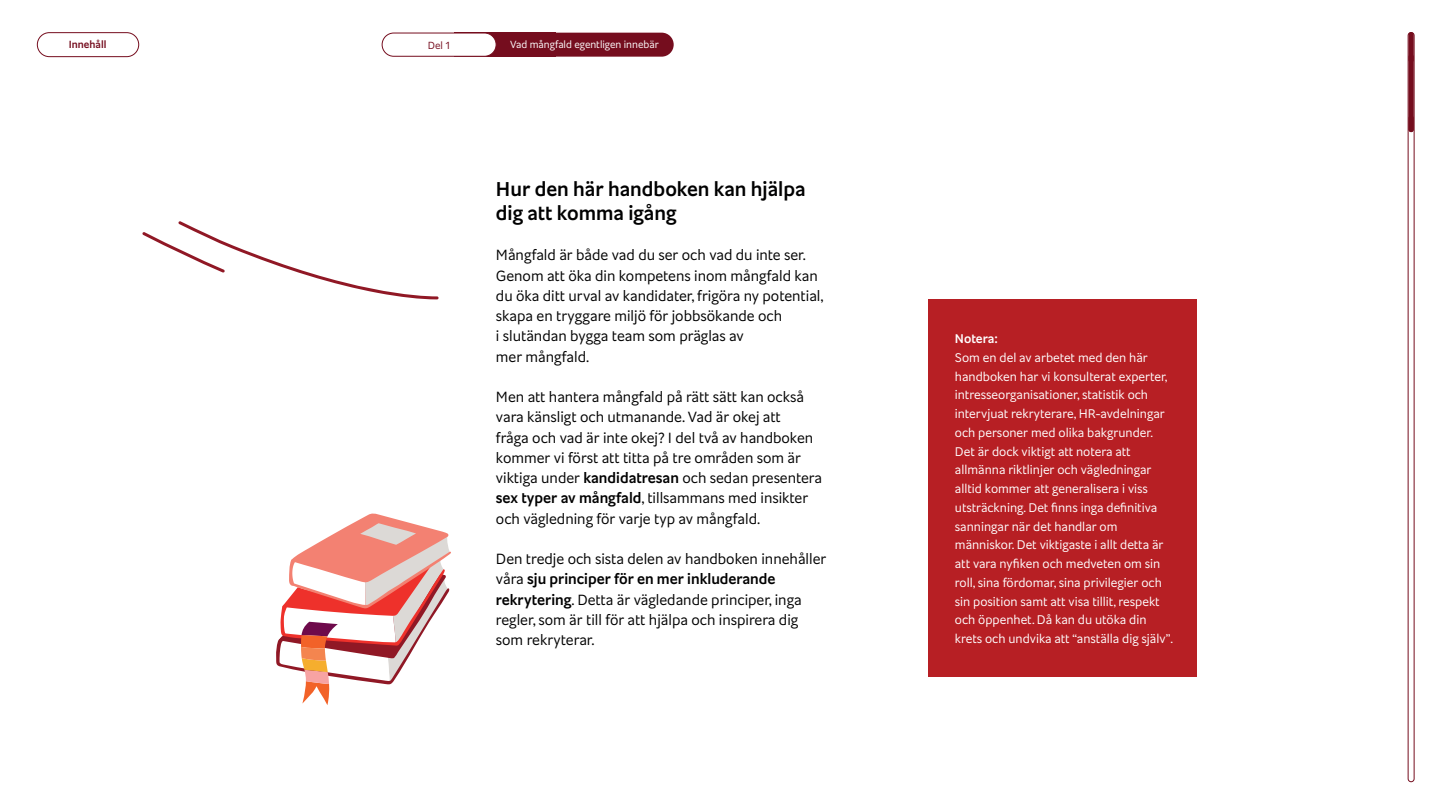
<style>
.page{position:relative;width:1440px;height:810px;background:#fff}
.page>*{position:absolute;margin:0;border:0;box-sizing:border-box;transform-origin:0 0}
.t1{font:500 20.25px/24.3px "Blocket Sans";color:#000001}
.t2{font:15px/20.2px "Blocket Sans";color:#000001}
.t3{font:12.75px/18.8px "Blocket Sans";color:#fff}
.t4{font:500 12.75px "Blocket Sans";color:#fff}
.t5{font:10.5px "Blocket Sans";color:#fff}
.t6{font:500 10.5px "Blocket Sans";color:#750d1e}
.t7{font:10.5px "Blocket Sans";color:#750d1e}
.s1{font-weight:500}
</style>
<div class="page">
<div style="left:929px;top:299px;width:268px;height:378px;background:#b71f24"></div>
<svg style="left:142px;top:221px;width:297px;height:78px"></svg>
<svg style="left:276px;top:513px;width:175px;height:192px"></svg>
<div style="left:37px;top:32px;width:102px;height:25px;border:1px solid #750d1e;border-radius:12px"></div>
<div style="left:1408px;top:32px;width:6px;height:750px;border:1px solid #750d1e;border-radius:3px"></div>
<div style="left:454px;top:33px;width:102px;height:24px;background:#750d1e"></div>
<div style="left:496px;top:33px;width:178px;height:24px;background:#750d1e;border-radius:12px"></div>
<div style="left:1408px;top:32px;width:6px;height:100px;background:#750d1e;border-radius:3px"></div>
<div style="left:382px;top:33px;width:114px;height:23px;background:#fff;border-radius:12px"></div>
<div style="left:382px;top:33px;width:114px;height:24px;border:1px solid #750d1e;border-radius:12px"></div>
<p class="t6" style="left:69px;top:38px;width:39px">Innehåll</p>
<p class="t7" style="left:428px;top:39px;width:24px">Del 1</p>
<p class="t5" style="left:510px;top:38px;width:150px">Vad mångfald egentligen innebär</p>
<h1 class="t1" style="left:496px;top:177px;width:311px">Hur den här handboken kan hjälpa dig att komma igång</h1>
<p class="t2" style="left:496px;top:245px;width:329px">Mångfald är både vad du ser och vad du inte ser.<br>Genom att öka din kompetens inom mångfald kan du öka ditt urval av kandidater, frigöra ny potential, skapa en tryggare miljö för jobbsökande och<br>i slutändan bygga team som präglas av<br>mer mångfald.</p>
<p class="t2" style="left:496px;top:387px;width:328px">Men att hantera mångfald på rätt sätt kan också vara känsligt och utmanande. Vad är okej att<br>fråga och vad är inte okej? I del två av handboken kommer vi först att titta på tre områden som är viktiga under <span class="s1">kandidatresan</span> och sedan presentera <span class="s1">sex typer av mångfald</span>, tillsammans med insikter och vägledning för varje typ av mångfald.</p>
<p class="t2" style="left:496px;top:549px;width:332px">Den tredje och sista delen av handboken innehåller våra <span class="s1">sju principer för en mer inkluderande rekrytering</span>. Detta är vägledande principer, inga regler, som är till för att hjälpa och inspirera dig som rekryterar.</p>
<p class="t4" style="left:955px;top:331px;width:44px">Notera:</p>
<p class="t3" style="left:955px;top:348px;width:220px">Som en del av arbetet med den här handboken har vi konsulterat experter, intresseorganisationer, statistik och intervjuat rekryterare, HR-avdelningar och personer med olika bakgrunder.<br>Det är dock viktigt att notera att allmänna riktlinjer och vägledningar alltid kommer att generalisera i viss utsträckning. Det finns inga definitiva sanningar när det handlar om människor. Det viktigaste i allt detta är att vara nyfiken och medveten om sin roll, sina fördomar, sina privilegier och sin position samt att visa tillit, respekt och öppenhet. Då kan du utöka din krets och undvika att “anställa dig själv”.</p>
</div>
